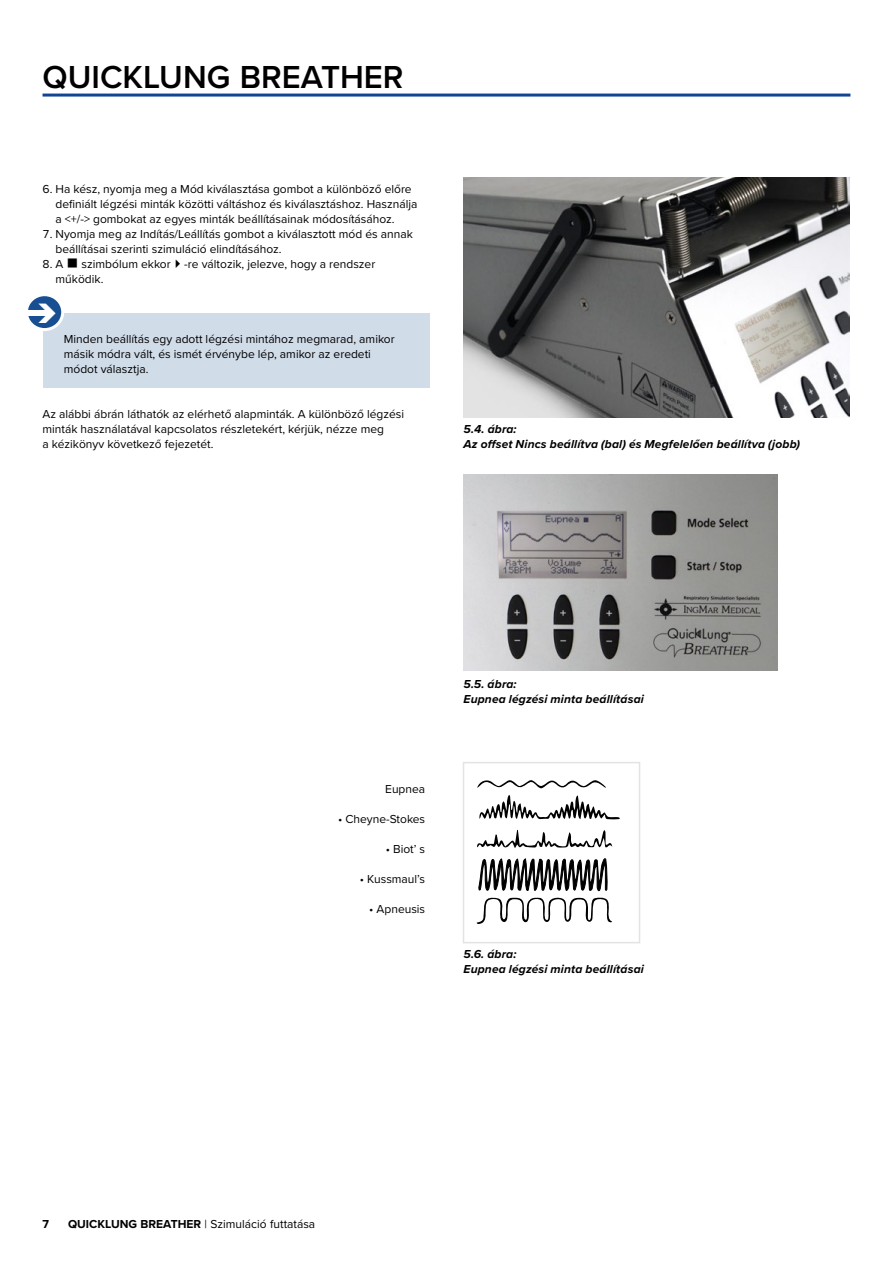
<style>
.page{position:relative;width:893px;height:1263px;background:#fff}
.page>*{position:absolute;margin:0;border:0;box-sizing:border-box;transform-origin:0 0}
.t1{font:600 33px "Proxima Nova";color:#000}
.t2{font:12px/15px "Proxima Nova";color:#000}
.t3{font:italic 700 12px/15px "Proxima Nova";letter-spacing:.015em;color:#000}
.t4{font:700 12px "Proxima Nova";color:#000}
.s1{font-weight:700}
</style>
<div class="page">
<hr style="left:43px;top:94px;width:807px;height:3px;background:#134395">
<img style="left:463px;top:178px;width:387px;height:240px">
<img style="left:463px;top:475px;width:314px;height:196px">
<svg style="left:479px;top:795px;width:141px;height:25px"></svg>
<svg style="left:477px;top:780px;width:129px;height:9px"></svg>
<svg style="left:477px;top:830px;width:135px;height:94px"></svg>
<div style="left:463px;top:762px;width:177px;height:181px;border:2px solid #e3e3e3"></div>
<div style="left:43px;top:313px;width:386px;height:74px;background:#d1dce9"></div>
<svg style="left:26px;top:295px;width:37px;height:35px"></svg>
<div style="left:25px;top:293px;width:39px;height:38px;border:3px solid #fff;border-radius:50%"></div>
<div style="left:21px;top:310px;width:28px;height:5px;background:#fff"></div>
<svg style="left:31px;top:303px;width:25px;height:19px"></svg>
<h1 class="t1" style="left:43px;top:52px;width:363px">QUICKLUNG BREATHER</h1>
<p class="t2" style="left:56px;top:180px;width:363px;text-indent:-13px">6. Ha kész, nyomja meg a Mód kiválasztása gombot a különböző előre definiált légzési minták közötti váltáshoz és kiválasztáshoz. Használja a &lt;+/-&gt; gombokat az egyes minták beállításainak módosításához.</p>
<p class="t2" style="left:56px;top:225px;width:359px;text-indent:-13px">7. Nyomja meg az Indítás/Leállítás gombot a kiválasztott mód és annak beállításai szerinti szimuláció elindításához.</p>
<p class="t2" style="left:43px;top:255px;width:22px">8. A</p>
<p class="t2" style="left:56px;top:255px;width:321px;text-indent:26px">szimbólum ekkor✔-re változik, jelezve, hogy a rendszer működik.</p>
<p class="t2" style="left:64px;top:330px;width:332px">Minden beállítás egy adott légzési mintához megmarad, amikor másik módra vált, és ismét érvénybe lép, amikor az eredeti módot választja.</p>
<p class="t2" style="left:43px;top:405px;width:363px">Az alábbi ábrán láthatók az elérhető alapminták. A különböző légzési minták használatával kapcsolatos részletekért, kérjük, nézze meg<br>a kézikönyv következő fejezetét.</p>
<p class="t3" style="left:463px;top:421px;width:338px">5.4. ábra:<br>Az offset Nincs beállítva (bal) és Megfelelően beállítva (jobb)</p>
<p class="t2" style="left:385px;top:780px;width:42px">Eupnea</p>
<p class="t2" style="left:338px;top:810px;width:89px">• Cheyne-Stokes</p>
<p class="t2" style="left:386px;top:840px;width:41px">• Biot’ s</p>
<p class="t2" style="left:360px;top:870px;width:67px">• Kussmaul’s</p>
<p class="t2" style="left:369px;top:900px;width:58px">• Apneusis</p>
<p class="t3" style="left:463px;top:676px;width:182px">5.5. ábra:<br>Eupnea légzési minta beállításai</p>
<p class="t3" style="left:463px;top:946px;width:182px">5.6. ábra:<br>Eupnea légzési minta beállításai</p>
<p class="t4" style="left:43px;top:1215px;width:8px">7</p>
<p class="t2" style="left:68px;top:1215px;width:249px"><span class="s1">QUICKLUNG BREATHER</span> | Szimuláció futtatása</p>
</div>
